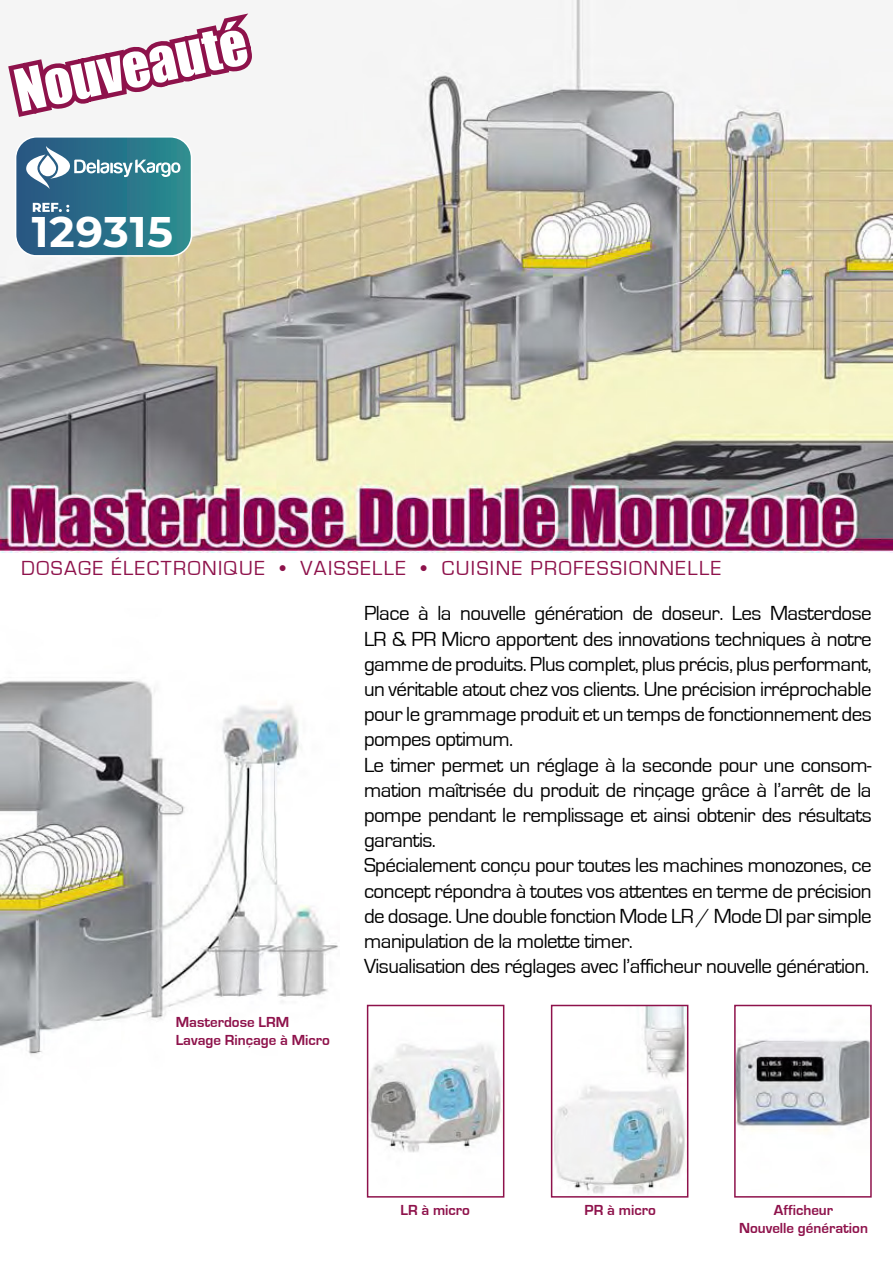
<style>
.page{position:relative;width:893px;height:1263px;background:#fff}
.page>*{position:absolute;margin:0;border:0;box-sizing:border-box;transform-origin:0 0}
.t1{font:54px "Impact";color:#fff}
.t2{font:700 42.9px "Montserrat";letter-spacing:.02em;color:#fff}
.t3{font:21px/25.2px "Eurostile";letter-spacing:-.025em;color:#000}
.t4{font:21px "Eurostile";letter-spacing:.07em;color:#8e124b}
.t5{font:700 15px/18px "Eurostile";color:#8e124b;text-align:center}
</style>
<div class="page">
<img style="left:0;top:680px;width:338px;height:376px">
<img style="left:370px;top:1044px;width:131px;height:109px">
<div style="left:367px;top:1005px;width:137px;height:192px;border:2px solid #8e124b"></div>
<img style="left:554px;top:1008px;width:131px;height:186px">
<div style="left:551px;top:1005px;width:137px;height:192px;border:2px solid #8e124b"></div>
<img style="left:737px;top:1039px;width:132px;height:93px">
<div style="left:734px;top:1005px;width:138px;height:192px;border:2px solid #8e124b"></div>
<img style="left:0;top:0;width:893px;height:553px">
<svg style="left:3px;top:6px;width:257px;height:249px"></svg>
<p class="t1" style="left:7px;top:50px;width:237px;rotate:-12deg">Nouveauté</p>
<p class="t2" style="left:32px;top:201px;width:143px">129315</p>
<p class="t4" style="left:21px;top:556px;width:701px">dosage électronique • vaisselle • cuisine professionnelle</p>
<p class="t5" style="left:176px;top:1013px;width:156px;text-align:left">Masterdose LRM<br>Lavage Rinçage à Micro</p>
<p class="t3" style="left:364px;top:601px;width:509px">Place à la nouvelle génération de doseur. Les Masterdose LR &amp; PR Micro apportent des innovations techniques à notre gamme de produits. Plus complet, plus précis, plus performant, un véritable atout chez vos clients. Une précision irréprochable pour le grammage produit et un temps de fonctionnement des pompes optimum.<br>Le timer permet un réglage à la seconde pour une consom&shy;mation maîtrisée du produit de rinçage grâce à l’arrêt de la pompe pendant le remplissage et ainsi obtenir des résultats garantis.<br>Spécialement conçu pour toutes les machines monozones, ce concept répondra à toutes vos attentes en terme de précision de dosage. Une double fonction Mode LR / Mode DI par simple manipulation de la molette timer.<br>Visualisation des réglages avec l’afficheur nouvelle génération.</p>
<p class="t5" style="left:400px;top:1201px;width:71px">LR à micro</p>
<p class="t5" style="left:585px;top:1201px;width:73px">PR à micro</p>
<p class="t5" style="left:739px;top:1201px;width:130px">Afficheur<br>Nouvelle génération</p>
</div>
